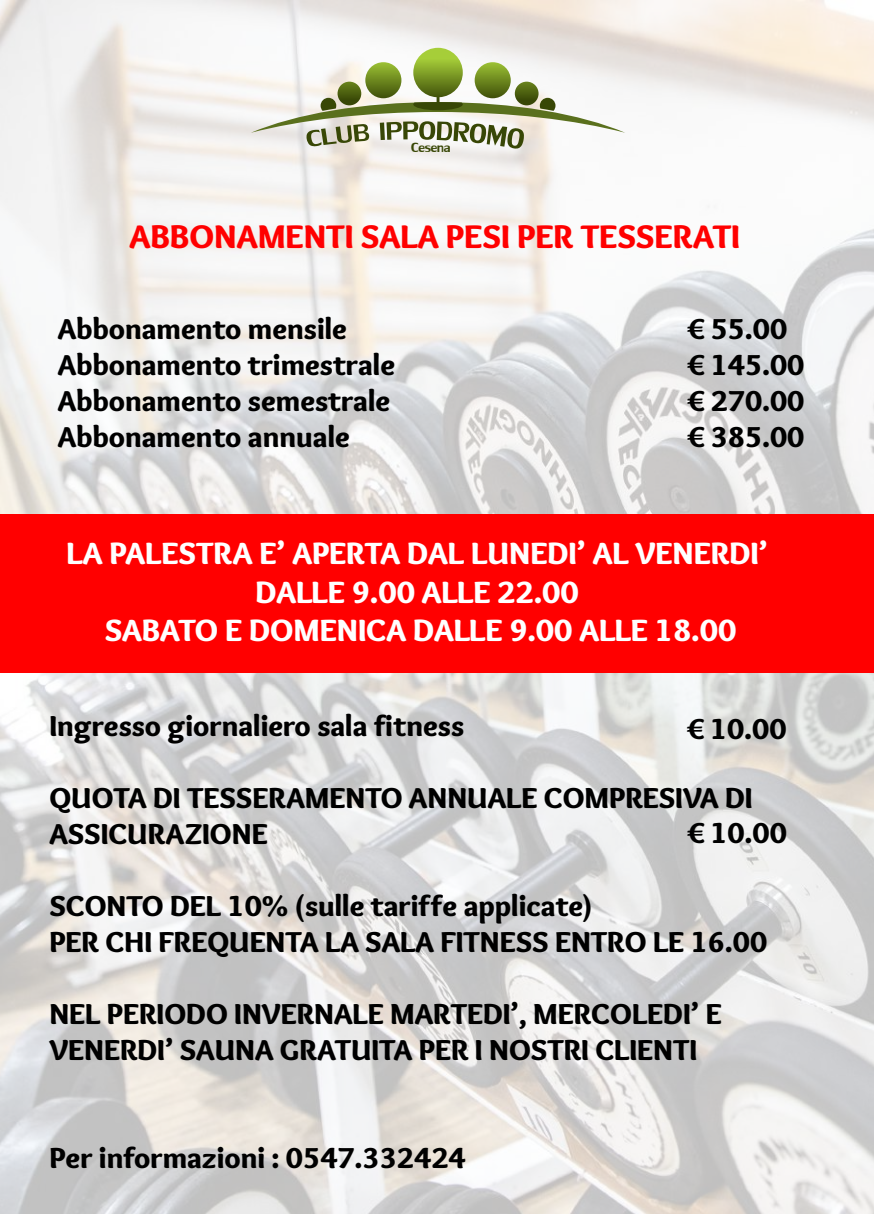
<style>
.page{position:relative;width:874px;height:1214px;background:#fff}
.page>*{position:absolute;margin:0;border:0;box-sizing:border-box;transform-origin:0 0}
.t1{font:900 34px "Overlock";color:#f00}
.t2{font:900 32px/38.4px "Overlock";color:#fff;text-align:center}
.t3{font:900 30px/36px "Overlock";color:#000}
.t4{font:19.8px "Lily UPC";color:#384706}
</style>
<div class="page">
<img style="left:0;top:0;width:873px;height:1213px">
<svg style="left:251px;top:48px;width:374px;height:101px"></svg>
<div style="left:0;top:514px;width:873px;height:159px;background:#f00"></div>
<p class="t4" style="left:411px;top:136px;width:41px">Cesena</p>
<p class="t1" style="left:129px;top:215px;width:611px">ABBONAMENTI SALA PESI PER TESSERATI</p>
<p class="t3" style="left:58px;top:310px;width:339px">Abbonamento mensile<br>Abbonamento trimestrale<br>Abbonamento semestrale<br>Abbonamento annuale</p>
<p class="t3" style="left:686px;top:310px;width:119px">€ 55.00 € 145.00 € 270.00 € 385.00</p>
<p class="t2" style="left:67px;top:533px;width:702px">LA PALESTRA E’ APERTA DAL LUNEDI’ AL VENERDI’<br>DALLE 9.00 ALLE 22.00<br>SABATO E DOMENICA DALLE 9.00 ALLE 18.00</p>
<p class="t3" style="left:49px;top:707px;width:416px">Ingresso giornaliero sala fitness</p>
<p class="t3" style="left:686px;top:710px;width:102px">€ 10.00</p>
<p class="t3" style="left:49px;top:779px;width:704px">QUOTA DI TESSERAMENTO ANNUALE COMPRESIVA DI<br>ASSICURAZIONE</p>
<p class="t3" style="left:686px;top:814px;width:102px">€ 10.00</p>
<p class="t3" style="left:49px;top:887px;width:719px">SCONTO DEL 10% (sulle tariffe applicate)<br>PER CHI FREQUENTA LA SALA FITNESS ENTRO LE 16.00</p>
<p class="t3" style="left:49px;top:995px;width:673px">NEL PERIODO INVERNALE MARTEDI’, MERCOLEDI’ E<br>VENERDI’ SAUNA GRATUITA PER I NOSTRI CLIENTI</p>
<p class="t3" style="left:49px;top:1139px;width:418px">Per informazioni : 0547.332424</p>
</div>
